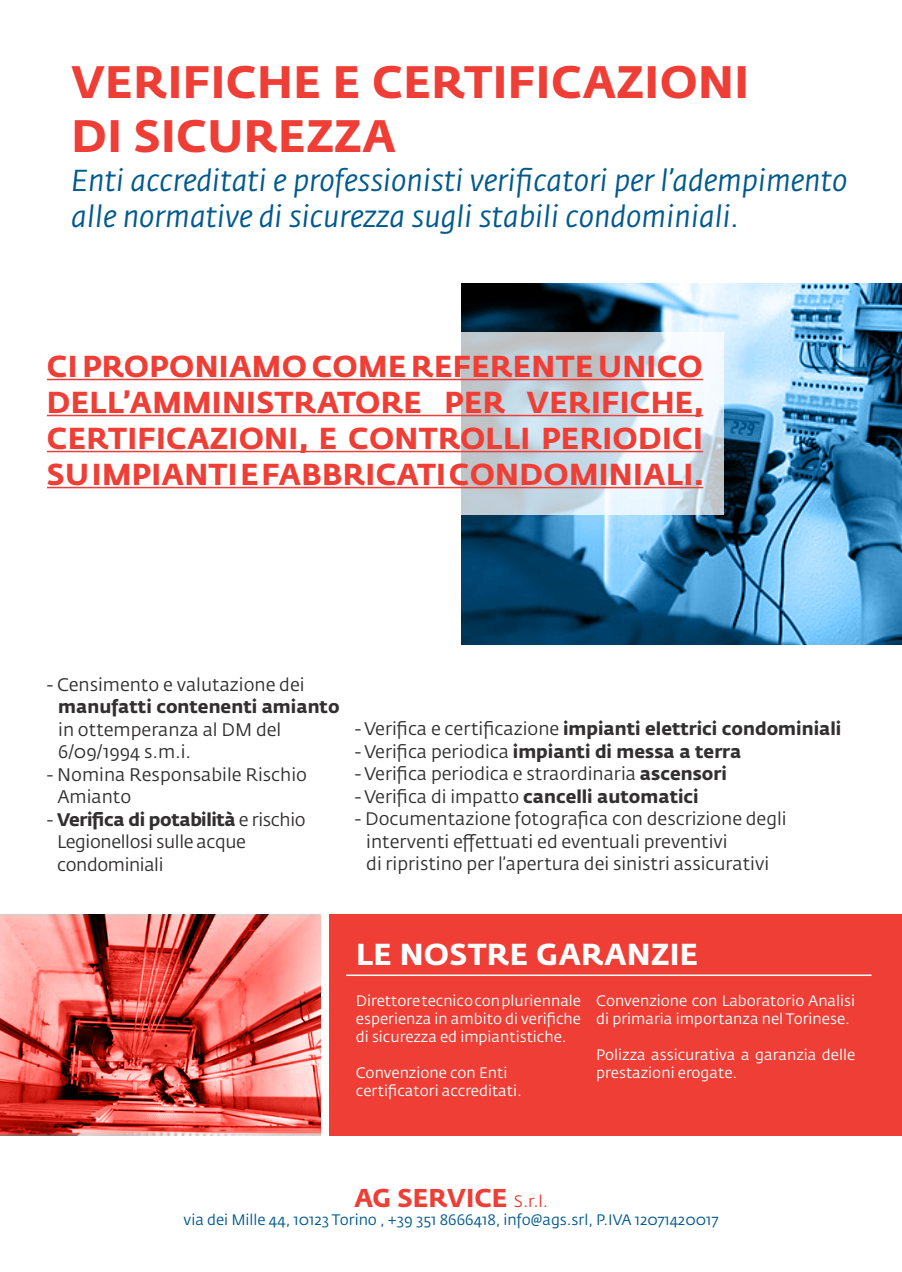
<style>
.page{position:relative;width:902px;height:1272px;background:#fff}
.page>*{position:absolute;margin:0;border:0;box-sizing:border-box;transform-origin:0 0}
.t1{font:700 45px/54px "Fedra Sans Std";letter-spacing:.01em;color:#ee3e35}
.t2{font:700 30px/36px "Fedra Sans Std";letter-spacing:.01em;color:#ee3e35;text-align:justify}
.t3{font:italic 30px/36px "Fedra Sans Std";color:#00598e}
.t4{font:700 30px "Fedra Sans Std";letter-spacing:.01em;color:#fff}
.t5{font:700 25.5px "Fedra Sans Std";color:#ee3e35}
.t6{font:18px/22.5px "Fedra Sans Std";color:#312f30}
.t7{font:700 18px "Fedra Sans Std";color:#312f30}
.t8{font:18px/22.5px "Fedra Sans Std";letter-spacing:-.02em;color:#312f30}
.t9{font:15px/18px "Fedra Sans Std";color:#fff}
.t10{font:15px "Fedra Sans Std";color:#00598e}
.s1{font-weight:700}
.s2{font-weight:400}
.s3{font-weight:400;font-size:16.5px}
</style>
<div class="page">
<svg style="left:461px;top:283px;width:440px;height:361px;background:#4781a7"></svg>
<svg style="left:46px;top:332px;width:677px;height:182px"></svg>
<svg style="left:0;top:915px;width:320px;height:220px;background:#da655f"></svg>
<hr style="left:47px;top:379px;width:656px;height:1px;background:#ee3e35">
<hr style="left:47px;top:415px;width:656px;height:1px;background:#ee3e35">
<hr style="left:47px;top:451px;width:656px;height:1px;background:#ee3e35">
<hr style="left:47px;top:487px;width:656px;height:1px;background:#ee3e35">
<div style="left:330px;top:914px;width:571px;height:221px;background:#ee3e35"></div>
<hr style="left:346px;top:974px;width:525px;height:2px;background:#fff">
<h1 class="t1" style="left:71px;top:55px;width:679px">VERIFICHE E CERTIFICAZIONI<br>DI SICUREZZA</h1>
<h2 class="t3" style="left:71px;top:162px;width:777px">Enti accreditati e professionisti verificatori per l’adempimento alle normative di sicurezza sugli stabili condominiali.</h2>
<h2 class="t2" style="left:47px;top:348px;width:659px">CI PROPONIAMO COME REFERENTE UNICO DELL’AMMINISTRATORE PER VERIFICHE, CERTIFICAZIONI, E CONTROLLI PERIODICI SU IMPIANTI E FABBRICATI CONDOMINIALI.</h2>
<p class="t6" style="left:47px;top:673px;width:259px">- Censimento e valutazione dei</p>
<p class="t7" style="left:58px;top:695px;width:283px">manufatti contenenti amianto</p>
<p class="t6" style="left:58px;top:718px;width:224px">in ottemperanza al DM del<br>6/09/1994 s.m.i.</p>
<p class="t6" style="left:57px;top:763px;width:251px;text-indent:-11px">- Nomina Responsabile Rischio<br>Amianto</p>
<p class="t8" style="left:57px;top:808px;width:250px;text-indent:-10px">- <span class="s1">Verifica di potabilità</span> e rischio<br>Legionellosi sulle acque condominiali</p>
<p class="t7" style="left:355px;top:717px;width:488px"><span class="s2">- Verifica e certificazione</span> impianti elettrici condominiali</p>
<p class="t7" style="left:355px;top:740px;width:388px"><span class="s2">- Verifica periodica</span> impianti di messa a terra</p>
<p class="t6" style="left:355px;top:762px;width:373px">- Verifica periodica e straordinaria <span class="s1">ascensori</span></p>
<p class="t6" style="left:355px;top:785px;width:345px">- Verifica di impatto <span class="s1">cancelli automatici</span></p>
<p class="t6" style="left:366px;top:807px;width:422px;text-indent:-11px">- Documentazione fotografica con descrizione degli interventi effettuati ed eventuali preventivi<br>di ripristino per l’apertura dei sinistri assicurativi</p>
<h2 class="t4" style="left:356px;top:935px;width:344px">LE NOSTRE GARANZIE</h2>
<p class="t9" style="left:356px;top:991px;width:227px;text-align:justify">Direttore tecnico con pluriennale esperienza in ambito di verifiche di sicurezza ed impiantistiche.</p>
<p class="t9" style="left:356px;top:1063px;width:167px">Convenzione con Enti certificatori accreditati.</p>
<p class="t9" style="left:596px;top:991px;width:260px">Convenzione con Laboratorio Analisi di primaria importanza nel Torinese.</p>
<p class="t9" style="left:596px;top:1045px;width:260px">Polizza assicurativa a garanzia delle prestazioni erogate.</p>
<h3 class="t5" style="left:354px;top:1182px;width:195px">AG SERVICE <span class="s3">S.r.l.</span></h3>
<p class="t10" style="left:183px;top:1210px;width:536px">via dei Mille 44, 10123 Torino , +39 351 8666418, info@ags.srl, P.IVA 12071420017</p>
</div>
